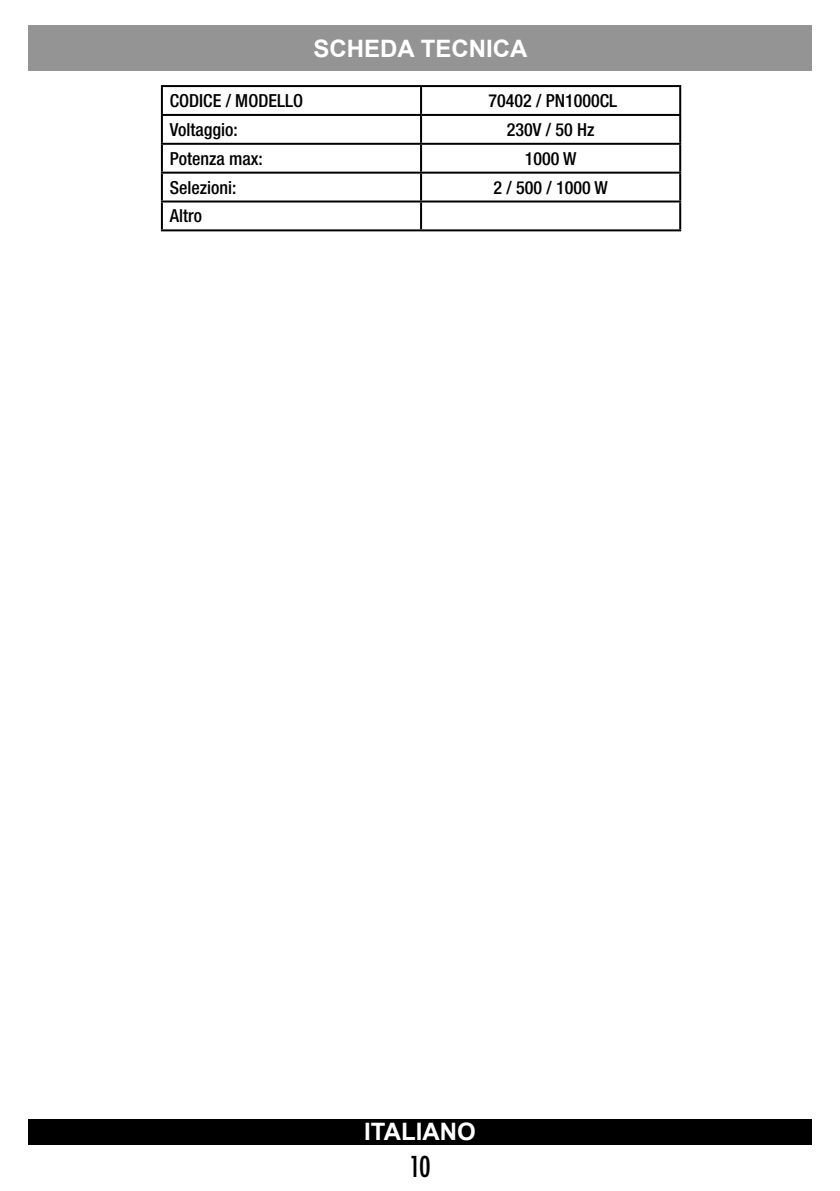
<style>
.page{position:relative;width:840px;height:1191px;background:#fff}
.page>*{position:absolute;margin:0;border:0;box-sizing:border-box;transform-origin:0 0}
.t1{font:500 condensed 28px "Futura";color:#000}
.t2{font:700 24px "Arial";color:#fff}
.t3{font:500 condensed 18px "Helvetica Neue LT Pro";color:#000}
</style>
<div class="page">
<div style="left:28px;top:1119px;width:783px;height:25px;background:#000"></div>
<div style="left:28px;top:26px;width:783px;height:45px;background:#949494"></div>
<hr style="left:161px;top:85px;width:260px;height:2px;background:#000">
<hr style="left:161px;top:87px;width:2px;height:27px;background:#000">
<hr style="left:421px;top:85px;width:259px;height:2px;background:#000">
<hr style="left:420px;top:87px;width:2px;height:27px;background:#000">
<hr style="left:678px;top:87px;width:2px;height:27px;background:#000">
<hr style="left:161px;top:114px;width:260px;height:2px;background:#000">
<hr style="left:161px;top:116px;width:2px;height:27px;background:#000">
<hr style="left:421px;top:114px;width:259px;height:2px;background:#000">
<hr style="left:420px;top:116px;width:2px;height:27px;background:#000">
<hr style="left:678px;top:116px;width:2px;height:27px;background:#000">
<hr style="left:161px;top:143px;width:260px;height:2px;background:#000">
<hr style="left:161px;top:145px;width:2px;height:27px;background:#000">
<hr style="left:421px;top:143px;width:259px;height:2px;background:#000">
<hr style="left:420px;top:145px;width:2px;height:27px;background:#000">
<hr style="left:678px;top:145px;width:2px;height:27px;background:#000">
<hr style="left:161px;top:172px;width:260px;height:2px;background:#000">
<hr style="left:161px;top:174px;width:2px;height:26px;background:#000">
<hr style="left:421px;top:172px;width:259px;height:2px;background:#000">
<hr style="left:420px;top:174px;width:2px;height:26px;background:#000">
<hr style="left:678px;top:174px;width:2px;height:26px;background:#000">
<hr style="left:161px;top:200px;width:260px;height:2px;background:#000">
<hr style="left:161px;top:202px;width:2px;height:27px;background:#000">
<hr style="left:421px;top:200px;width:259px;height:2px;background:#000">
<hr style="left:420px;top:202px;width:2px;height:27px;background:#000">
<hr style="left:678px;top:202px;width:2px;height:27px;background:#000">
<hr style="left:161px;top:229px;width:260px;height:2px;background:#000">
<hr style="left:421px;top:229px;width:259px;height:2px;background:#000">
<p class="t2" style="left:313px;top:33px;width:215px">SCHEDA TECNICA</p>
<p class="t3" style="left:170px;top:90px;width:134px">CODICE / MODELLO</p>
<p class="t3" style="left:488px;top:90px;width:130px">70402 / PN1000CL</p>
<p class="t3" style="left:170px;top:119px;width:69px">Voltaggio:</p>
<p class="t3" style="left:506px;top:119px;width:89px">230V / 50 Hz</p>
<p class="t3" style="left:170px;top:147px;width:94px">Potenza max:</p>
<p class="t3" style="left:524px;top:147px;width:53px">1000 W</p>
<p class="t3" style="left:170px;top:176px;width:68px">Selezioni:</p>
<p class="t3" style="left:493px;top:176px;width:116px">2 / 500 / 1000 W</p>
<p class="t3" style="left:170px;top:205px;width:34px">Altro</p>
<h2 class="t2" style="left:364px;top:1116px;width:113px">ITALIANO</h2>
<h1 class="t1" style="left:409px;top:1148px;width:23px">10</h1>
</div>
